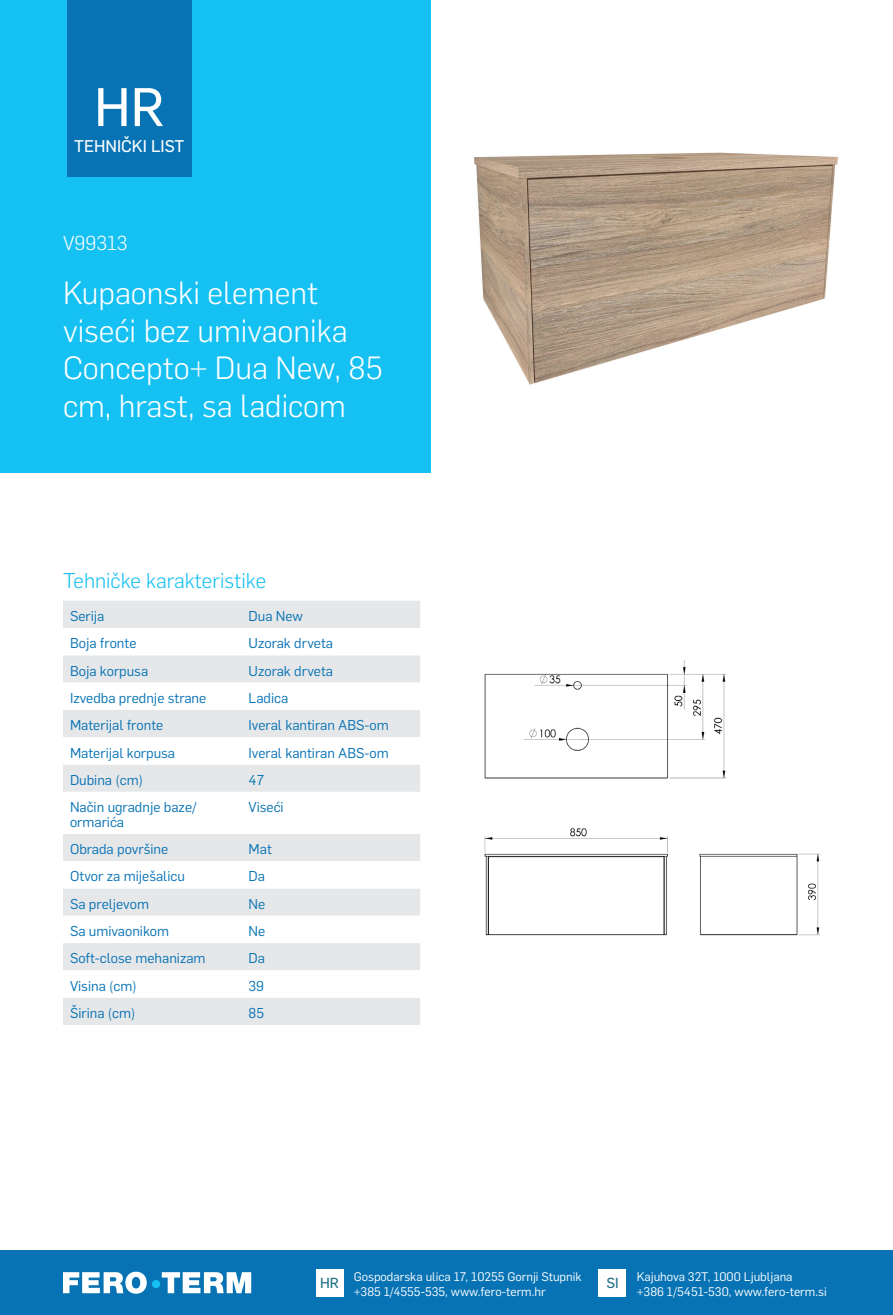
<style>
.page{position:relative;width:893px;height:1315px;background:#fff}
.page>*{position:absolute;margin:0;border:0;box-sizing:border-box;transform-origin:0 0}
.t1{font:53.2px "Flama Basic";color:#fff}
.t2{font:300 31.5px/37.8px "Flama";color:#fff}
.t3{font:300 21px "Flama";color:#15c0f2}
.t4{font:300 19.78px "Flama";color:#fff}
.t5{font:16.62px "Flama Basic";color:#fff}
.t6{font:14.35px "Flama Basic";color:#1f7186}
.t7{font:14px/14.7px "Flama";color:#0773b5}
.t8{font:12.25px/15.8px "Flama";color:#fff}
</style>
<div class="page">
<div style="left:0;top:1250px;width:893px;height:65px;background:#0773b5"></div>
<div style="left:316px;top:1269px;width:27px;height:27px;background:#fff"></div>
<div style="left:599px;top:1269px;width:27px;height:27px;background:#fff"></div>
<svg style="left:63px;top:1271px;width:188px;height:22px"></svg>
<div style="left:152px;top:1280px;width:8px;height:8px;background:#15c0f2;border-radius:50%"></div>
<img style="left:474px;top:152px;width:364px;height:233px">
<img style="left:484px;top:660px;width:336px;height:276px">
<div style="left:0;top:0;width:430px;height:472px;background:#15c0f2"></div>
<div style="left:67px;top:0;width:124px;height:177px;background:#0773b5"></div>
<div style="left:63px;top:601px;width:357px;height:424px;background:#e6e7e9"></div>
<svg style="left:63px;top:628px;width:357px;height:369px"></svg>
<h1 class="t1" style="left:94px;top:70px;width:72px">HR</h1>
<p class="t5" style="left:74px;top:134px;width:112px">TEHNIČKI LIST</p>
<h3 class="t4" style="left:63px;top:229px;width:66px">V99313</h3>
<h2 class="t2" style="left:63px;top:272px;width:321px">Kupaonski element viseći bez umivaonika<br>Concepto+ Dua New, 85 cm, hrast, sa ladicom</h2>
<h3 class="t3" style="left:63px;top:567px;width:205px">Tehničke karakteristike</h3>
<p class="t7" style="left:70px;top:608px;width:36px">Serija</p>
<p class="t7" style="left:249px;top:608px;width:56px">Dua New</p>
<p class="t7" style="left:70px;top:635px;width:68px">Boja fronte</p>
<p class="t7" style="left:249px;top:635px;width:86px">Uzorak drveta</p>
<p class="t7" style="left:70px;top:662px;width:80px">Boja korpusa</p>
<p class="t7" style="left:249px;top:662px;width:86px">Uzorak drveta</p>
<p class="t7" style="left:70px;top:689px;width:138px">Izvedba prednje strane</p>
<p class="t7" style="left:249px;top:689px;width:41px">Ladica</p>
<p class="t7" style="left:70px;top:717px;width:95px">Materijal fronte</p>
<p class="t7" style="left:249px;top:717px;width:142px">Iveral kantiran ABS-om</p>
<p class="t7" style="left:70px;top:744px;width:107px">Materijal korpusa</p>
<p class="t7" style="left:249px;top:744px;width:142px">Iveral kantiran ABS-om</p>
<p class="t7" style="left:70px;top:771px;width:74px">Dubina (cm)</p>
<p class="t7" style="left:249px;top:771px;width:17px">47</p>
<p class="t7" style="left:70px;top:799px;width:128px">Način ugradnje baze/ ormarića</p>
<p class="t7" style="left:249px;top:799px;width:37px">Viseći</p>
<p class="t7" style="left:70px;top:841px;width:100px">Obrada površine</p>
<p class="t7" style="left:249px;top:841px;width:25px">Mat</p>
<p class="t7" style="left:70px;top:868px;width:116px">Otvor za miješalicu</p>
<p class="t7" style="left:249px;top:868px;width:18px">Da</p>
<p class="t7" style="left:70px;top:895px;width:81px">Sa preljevom</p>
<p class="t7" style="left:249px;top:895px;width:18px">Ne</p>
<p class="t7" style="left:70px;top:923px;width:101px">Sa umivaonikom</p>
<p class="t7" style="left:249px;top:923px;width:18px">Ne</p>
<p class="t7" style="left:70px;top:950px;width:137px">Soft-close mehanizam</p>
<p class="t7" style="left:249px;top:950px;width:18px">Da</p>
<p class="t7" style="left:70px;top:977px;width:68px">Visina (cm)</p>
<p class="t7" style="left:249px;top:977px;width:17px">39</p>
<p class="t7" style="left:70px;top:1004px;width:67px">Širina (cm)</p>
<p class="t7" style="left:249px;top:1004px;width:17px">85</p>
<p class="t6" style="left:320px;top:1272px;width:20px">HR</p>
<p class="t8" style="left:637px;top:1267px;width:191px">Kajuhova 32T, 1000 Ljubljana<br>+386 1/5451-530, www.fero-term.si</p>
<p class="t8" style="left:354px;top:1267px;width:229px">Gospodarska ulica 17, 10255 Gornji Stupnik +385 1/4555-535, www.fero-term.hr</p>
<p class="t6" style="left:606px;top:1272px;width:14px">SI</p>
</div>
